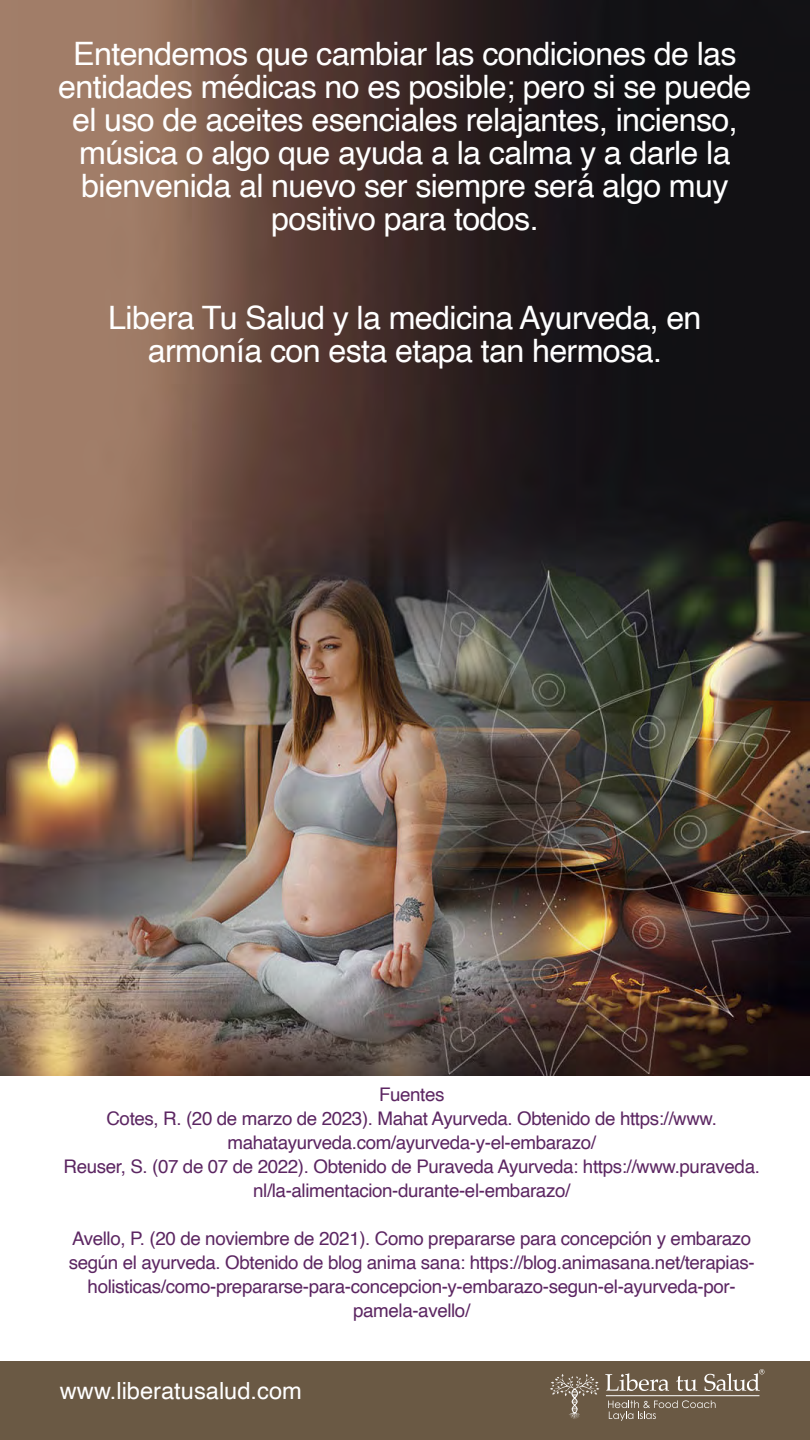
<style>
.page{position:relative;width:810px;height:1440px;background:#fff}
.page>*{position:absolute;margin:0;border:0;box-sizing:border-box;transform-origin:0 0}
.t1{font:32.25px/33px "Helvetica";letter-spacing:-.02em;color:#fff;text-align:center}
.t2{font:23.7px "Helvetica";color:#fff}
.t3{font:18.75px/24px "Helvetica";letter-spacing:-.02em;color:#5c2662;text-align:center}
</style>
<div class="page">
<img style="left:0;top:0;width:810px;height:1076px">
<div style="left:0;top:1361px;width:810px;height:79px;background:#6a5944"></div>
<svg style="left:608px;top:1400px;width:108px;height:21px"></svg>
<svg style="left:605px;top:1373px;width:64px;height:18px"></svg>
<svg style="left:676px;top:1376px;width:21px;height:15px"></svg>
<svg style="left:550px;top:1374px;width:49px;height:45px"></svg>
<hr style="left:606px;top:1395px;width:153px;height:1px;background:#fff">
<svg style="left:704px;top:1369px;width:60px;height:22px"></svg>
<p class="t1" style="left:58px;top:38px;width:695px">Entendemos que cambiar las condiciones de las entidades médicas no es posible; pero si se puede el uso de aceites esenciales relajantes, incienso, música o algo que ayuda a la calma y a darle la bienvenida al nuevo ser siempre será algo muy positivo para todos.</p>
<h1 class="t1" style="left:108px;top:302px;width:595px">Libera Tu Salud y la medicina Ayurveda, en armonía con esta etapa tan hermosa.</h1>
<p class="t3" style="left:64px;top:1083px;width:698px">Fuentes<br>Cotes, R. (20 de marzo de 2023). Mahat Ayurveda. Obtenido de https://www. mahatayurveda.com/ayurveda-y-el-embarazo/<br>Reuser, S. (07 de 07 de 2022). Obtenido de Puraveda Ayurveda: https://www.puraveda. nl/la-alimentacion-durante-el-embarazo/</p>
<p class="t3" style="left:69px;top:1227px;width:687px">Avello, P. (20 de noviembre de 2021). Como prepararse para concepción y embarazo según el ayurveda. Obtenido de blog anima sana: https://blog.animasana.net/terapias&shy;holisticas/como-prepararse-para-concepcion-y-embarazo-segun-el-ayurveda-por&shy;pamela-avello/</p>
<p class="t2" style="left:60px;top:1373px;width:244px">www.liberatusalud.com</p>
</div>
